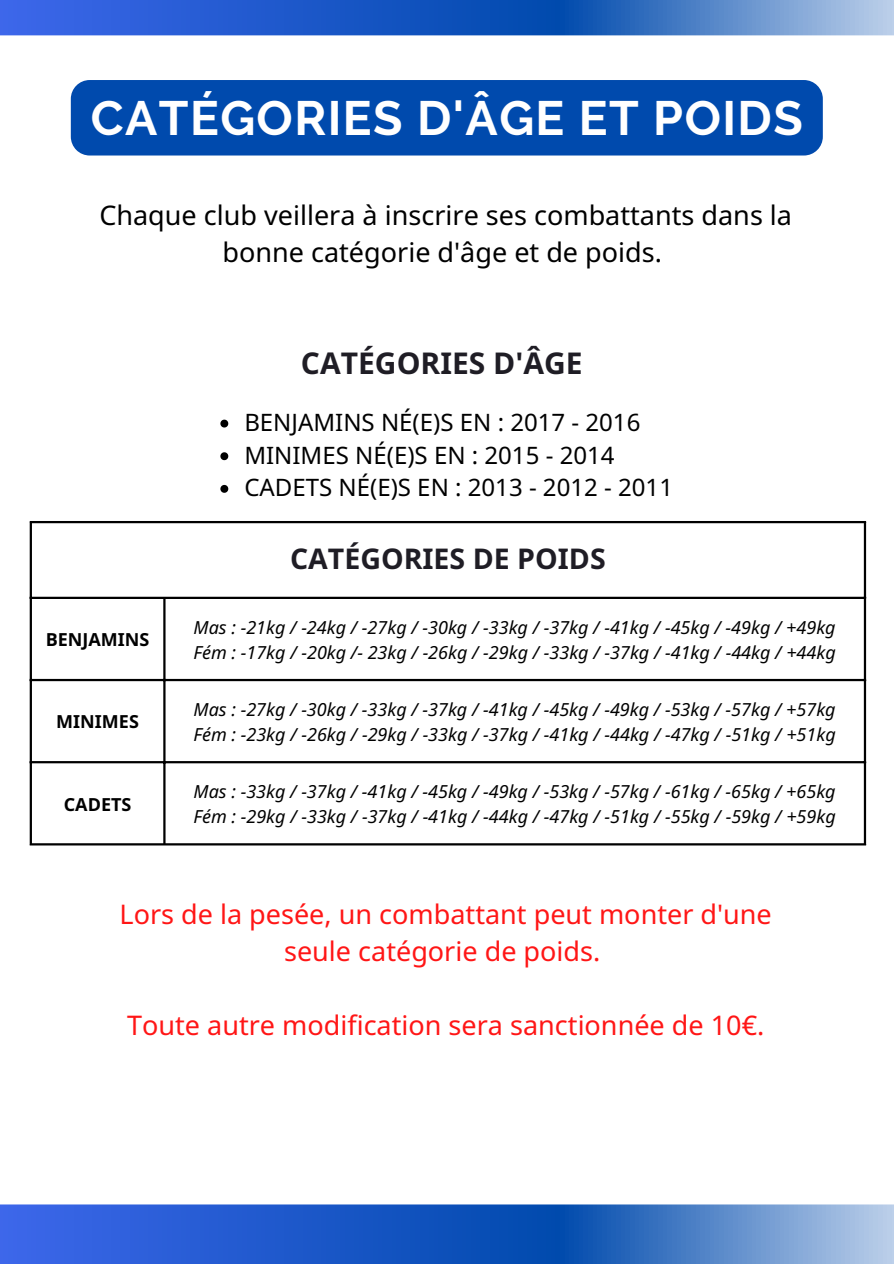
<style>
.page{position:relative;width:894px;height:1264px;background:#fff}
.page>*{position:absolute;margin:0;border:0;box-sizing:border-box;transform-origin:0 0}
.t1{font:700 48px "Raleway";letter-spacing:.03em;color:#fff}
.t2{font:700 30px "Noto Sans";color:#1f1d25}
.t3{font:700 28.5px "Noto Sans";color:#1f1d25}
.t4{font:27px/37.2px "Noto Sans";color:#ff1616;text-align:center}
.t5{font:27px/37.2px "Noto Sans";color:#000;text-align:center}
.t6{font:24px "Noto Sans";color:#000}
.t7{font:italic 18px/24.8px "Noto Sans";color:#000}
.t8{font:700 18px "Noto Sans";color:#000}
</style>
<div class="page">
<hr style="left:30px;top:523px;width:2px;height:320px;background:#000">
<hr style="left:163px;top:599px;width:2px;height:244px;background:#000">
<hr style="left:863px;top:523px;width:2px;height:320px;background:#000">
<hr style="left:30px;top:521px;width:835px;height:2px;background:#000">
<hr style="left:30px;top:596px;width:835px;height:3px;background:#000">
<hr style="left:30px;top:679px;width:835px;height:2px;background:#000">
<hr style="left:30px;top:761px;width:835px;height:2px;background:#000">
<hr style="left:30px;top:843px;width:835px;height:2px;background:#000">
<div style="left:71px;top:80px;width:751px;height:75px;background:#004aad"></div>
<svg style="left:220px;top:419px;width:8px;height:8px"></svg>
<svg style="left:220px;top:452px;width:8px;height:8px"></svg>
<svg style="left:220px;top:485px;width:8px;height:8px"></svg>
<svg style="left:0;top:1204px;width:893px;height:59px;background:#386dcb"></svg>
<svg style="left:0;top:0;width:893px;height:35px;background:#366ccb"></svg>
<p class="t1" style="left:91px;top:89px;width:713px">CATÉGORIES D'ÂGE ET POIDS</p>
<p class="t5" style="left:99px;top:195px;width:694px">Chaque club veillera à inscrire ses combattants dans la bonne catégorie d'âge et de poids.</p>
<p class="t2" style="left:301px;top:341px;width:283px">CATÉGORIES D'ÂGE</p>
<h3 class="t6" style="left:244px;top:405px;width:397px">BENJAMINS NÉ(E)S EN : 2017 - 2016</h3>
<h3 class="t6" style="left:244px;top:438px;width:371px">MINIMES NÉ(E)S EN : 2015 - 2014</h3>
<p class="t6" style="left:244px;top:470px;width:430px">CADETS NÉ(E)S EN : 2013 - 2012 - 2011</p>
<h1 class="t8" style="left:46px;top:627px;width:105px">BENJAMINS</h1>
<p class="t8" style="left:56px;top:709px;width:84px">MINIMES</p>
<p class="t8" style="left:64px;top:791px;width:69px">CADETS</p>
<p class="t3" style="left:290px;top:539px;width:317px">CATÉGORIES DE POIDS</p>
<h3 class="t7" style="left:193px;top:614px;width:643px">Mas : -21kg / -24kg / -27kg / -30kg / -33kg / -37kg / -41kg / -45kg / -49kg / +49kg</h3>
<h2 class="t7" style="left:193px;top:639px;width:643px">Fém : -17kg / -20kg /- 23kg / -26kg / -29kg / -33kg / -37kg / -41kg / -44kg / +44kg</h2>
<p class="t7" style="left:193px;top:696px;width:643px">Mas : -27kg / -30kg / -33kg / -37kg / -41kg / -45kg / -49kg / -53kg / -57kg / +57kg<br>Fém : -23kg / -26kg / -29kg / -33kg / -37kg / -41kg / -44kg / -47kg / -51kg / +51kg</p>
<p class="t7" style="left:193px;top:778px;width:643px">Mas : -33kg / -37kg / -41kg / -45kg / -49kg / -53kg / -57kg / -61kg / -65kg / +65kg<br>Fém : -29kg / -33kg / -37kg / -41kg / -44kg / -47kg / -51kg / -55kg / -59kg / +59kg</p>
<h3 class="t4" style="left:119px;top:894px;width:653px">Lors de la pesée, un combattant peut monter d'une seule catégorie de poids.</h3>
<h3 class="t4" style="left:127px;top:1006px;width:638px">Toute autre modification sera sanctionnée de 10€.</h3>
</div>
